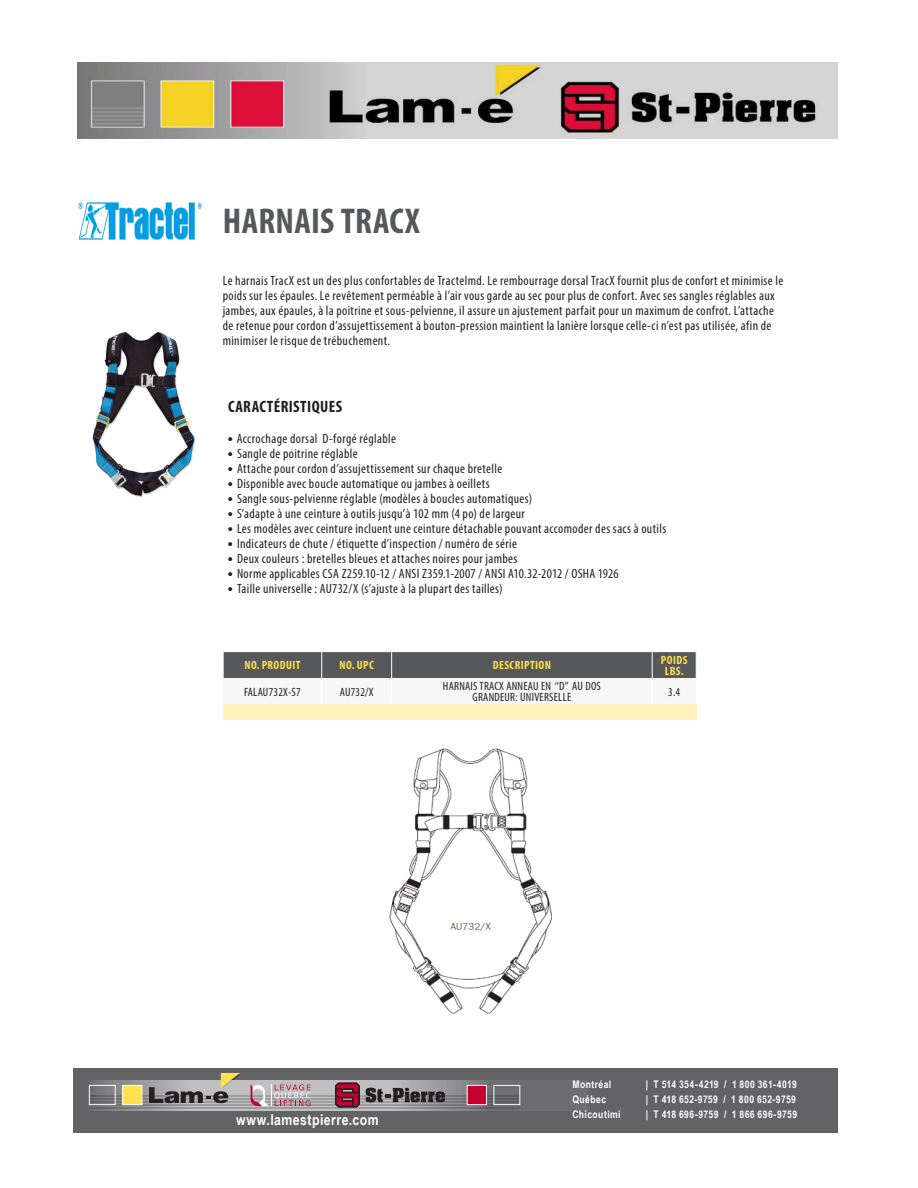
<style>
.page{position:relative;width:918px;height:1188px;background:#fff}
.page>*{position:absolute;margin:0;border:0;box-sizing:border-box;transform-origin:0 0}
.Product_-_Product_Ti{font:700 condensed 36px "Myriad Pro";letter-spacing:.01em;color:#57585a}
.Heading_4{font:700 condensed 16.5px "Myriad Pro";letter-spacing:.025em;color:#231f20}
.t1{font:700 15px "Arial Narrow";letter-spacing:.03em;color:#fff}
.t2{font:condensed 13.5px/15px "Myriad Pro";letter-spacing:.03em;color:#231f20}
.Table_-_Normal_Cells{font:condensed 12px "Myriad Pro";letter-spacing:.02em;color:#231f20}
.Table_-_Master_Heade{font:700 condensed 12px "Myriad Pro";letter-spacing:.03em;color:#ffe04e}
.t3{font:700 10.5px "Arial Narrow";letter-spacing:.04em;color:#fff}
.s1{font-weight:700;font-stretch:normal;font-size:15px}
</style>
<div class="page">
<div style="left:73px;top:1068px;width:764px;height:64px;background:#636366"></div>
<svg style="left:89px;top:1080px;width:498px;height:30px"></svg>
<hr style="left:89px;top:1098px;width:431px;height:2px;background:#231f20">
<hr style="left:89px;top:1101px;width:431px;height:2px;background:#231f20">
<hr style="left:89px;top:1104px;width:431px;height:2px;background:#231f20">
<hr style="left:89px;top:1107px;width:431px;height:2px;background:#231f20">
<hr style="left:89px;top:1095px;width:431px;height:2px;background:#231f20">
<div style="left:494px;top:1085px;width:26px;height:20px;border:1px solid #fff"></div>
<div style="left:467px;top:1085px;width:19px;height:20px;background:#c5002e"></div>
<div style="left:467px;top:1085px;width:20px;height:20px;border:1px solid #fff"></div>
<div style="left:89px;top:1085px;width:27px;height:20px;border:1px solid #fff"></div>
<div style="left:123px;top:1085px;width:19px;height:20px;background:#ffe04e"></div>
<div style="left:122px;top:1085px;width:20px;height:20px;border:1px solid #fff"></div>
<svg style="left:366px;top:1088px;width:79px;height:14px"></svg>
<svg style="left:335px;top:1083px;width:25px;height:24px"></svg>
<svg style="left:149px;top:1073px;width:91px;height:30px"></svg>
<svg style="left:251px;top:1084px;width:60px;height:22px"></svg>
<img style="left:77px;top:62px;width:760px;height:76px">
<div style="left:223px;top:704px;width:473px;height:16px;background:#fff2bc"></div>
<div style="left:223px;top:652px;width:474px;height:26px;background:#57585a"></div>
<img style="left:78px;top:202px;width:124px;height:38px">
<img style="left:92px;top:331px;width:104px;height:167px">
<img style="left:389px;top:748px;width:163px;height:266px">
<p class="Product_-_Product_Ti" style="left:223px;top:198px;width:199px">HARNAIS TRACX</p>
<p class="t2" style="left:223px;top:273px;width:562px">Le harnais TracX est un des plus confortables de Tractelmd. Le rembourrage dorsal TracX fournit plus de confort et minimise le poids sur les épaules. Le revêtement perméable à l’air vous garde au sec pour plus de confort. Avec ses sangles réglables aux jambes, aux épaules, à la poitrine et sous-pelvienne, il assure un ajustement parfait pour un maximum de confrot. L’attache de retenue pour cordon d’assujettissement à bouton-pression maintient la lanière lorsque celle-ci n’est pas utilisée, afin de minimiser le risque de trébuchement.</p>
<p class="Heading_4" style="left:228px;top:397px;width:116px">CARACTÉRISTIQUES</p>
<p class="t2" style="left:228px;top:430px;width:170px"><span class="s1">•</span> Accrochage dorsal D-forgé réglable</p>
<p class="t2" style="left:228px;top:445px;width:131px"><span class="s1">•</span> Sangle de poitrine réglable</p>
<p class="t2" style="left:228px;top:460px;width:276px"><span class="s1">•</span> Attache pour cordon d’assujettissement sur chaque bretelle</p>
<p class="t2" style="left:228px;top:475px;width:263px"><span class="s1">•</span> Disponible avec boucle automatique ou jambes à oeillets</p>
<p class="t2" style="left:228px;top:490px;width:306px"><span class="s1">•</span> Sangle sous-pelvienne réglable (modèles à boucles automatiques)</p>
<p class="t2" style="left:228px;top:505px;width:299px"><span class="s1">•</span> S’adapte à une ceinture à outils jusqu’à 102 mm (4 po) de largeur</p>
<p class="t2" style="left:228px;top:520px;width:440px"><span class="s1">•</span> Les modèles avec ceinture incluent une ceinture détachable pouvant accomoder des sacs à outils</p>
<p class="t2" style="left:228px;top:535px;width:291px"><span class="s1">•</span> Indicateurs de chute / étiquette d’inspection / numéro de série</p>
<p class="t2" style="left:228px;top:550px;width:291px"><span class="s1">•</span> Deux couleurs : bretelles bleues et attaches noires pour jambes</p>
<p class="t2" style="left:228px;top:565px;width:392px"><span class="s1">•</span> Norme applicables CSA Z259.10-12 / ANSI Z359.1-2007 / ANSI A10.32-2012 / OSHA 1926</p>
<p class="t2" style="left:228px;top:580px;width:276px"><span class="s1">•</span> Taille universelle : AU732/X (s’ajuste à la plupart des tailles)</p>
<p class="Table_-_Master_Heade" style="left:244px;top:658px;width:58px">NO. PRODUIT</p>
<p class="Table_-_Master_Heade" style="left:339px;top:658px;width:36px">NO. UPC</p>
<p class="Table_-_Master_Heade" style="left:493px;top:658px;width:59px">DESCRIPTION</p>
<p class="Table_-_Master_Heade" style="left:661px;top:653px;width:28px">POIDS</p>
<p class="Table_-_Master_Heade" style="left:665px;top:663px;width:20px">LBS.</p>
<p class="Table_-_Normal_Cells" style="left:244px;top:684px;width:58px">FALAU732X-S7</p>
<p class="Table_-_Normal_Cells" style="left:340px;top:684px;width:35px">AU732/X</p>
<p class="Table_-_Normal_Cells" style="left:443px;top:679px;width:159px">HARNAIS TRACX ANNEAU EN ‘‘D’’ AU DOS</p>
<p class="Table_-_Normal_Cells" style="left:473px;top:690px;width:100px">GRANDEUR: UNIVERSELLE</p>
<p class="Table_-_Normal_Cells" style="left:668px;top:684px;width:14px">3.4</p>
<p class="t1" style="left:236px;top:1108px;width:144px">www.lamestpierre.com</p>
<p class="t3" style="left:572px;top:1076px;width:40px">Montréal</p>
<p class="t3" style="left:572px;top:1091px;width:35px">Québec</p>
<p class="t3" style="left:572px;top:1106px;width:50px">Chicoutimi</p>
<p class="t3" style="left:646px;top:1076px;width:153px">| T 514 354-4219 / 1 800 361-4019</p>
<p class="t3" style="left:646px;top:1091px;width:152px">| T 418 652-9759 / 1 800 652-9759</p>
<p class="t3" style="left:646px;top:1106px;width:153px">| T 418 696-9759 / 1 866 696-9759</p>
</div>
